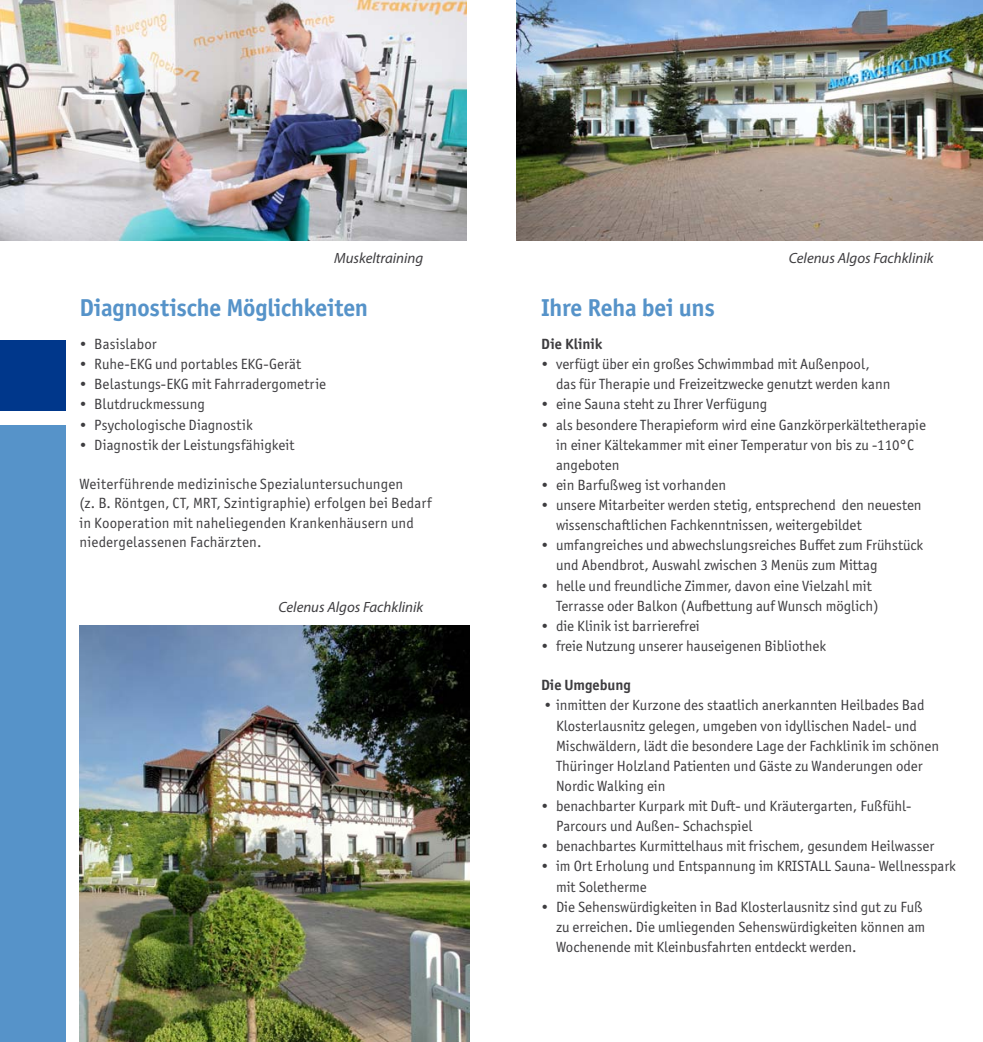
<style>
.page{position:relative;width:983px;height:1042px;background:#fff}
.page>*{position:absolute;margin:0;border:0;box-sizing:border-box;transform-origin:0 0}
.Fly_Große_Headline_b{font:700 24.5px "Officina Sans ITC Pro";letter-spacing:-.01em;color:#5693c9}
.Fly_Kleine_Aufzählun{font:14.88px/20.1px "Officina Sans ITC Pro";color:#3e3d40}
.Fly_Fließtext_linksb{font:italic 14.88px "Myriad Pro";color:#3e3d40}
.Fly_Kleine_Headline{font:700 14.88px "Officina Sans ITC Pro";color:#3e3d40}
</style>
<div class="page">
<img style="left:516px;top:0;width:466px;height:240px">
<img style="left:0;top:0;width:466px;height:240px">
<img style="left:79px;top:625px;width:390px;height:417px">
<div style="left:0;top:341px;width:65px;height:70px;background:#00378b"></div>
<div style="left:0;top:426px;width:65px;height:616px;background:#5693c9"></div>
<p class="Fly_Fließtext_linksb" style="left:334px;top:249px;width:91px">Muskeltraining</p>
<p class="Fly_Große_Headline_b" style="left:79px;top:293px;width:290px">Diagnostische Möglichkeiten</p>
<p class="Fly_Kleine_Aufzählun" style="left:79px;top:334px;width:79px">• Basislabor</p>
<p class="Fly_Kleine_Aufzählun" style="left:79px;top:354px;width:223px">• Ruhe-EKG und portables EKG-Gerät</p>
<p class="Fly_Kleine_Aufzählun" style="left:79px;top:374px;width:248px">• Belastungs-EKG mit Fahrradergometrie</p>
<p class="Fly_Kleine_Aufzählun" style="left:79px;top:394px;width:127px">• Blutdruckmessung</p>
<p class="Fly_Kleine_Aufzählun" style="left:79px;top:414px;width:175px">• Psychologische Diagnostik</p>
<p class="Fly_Kleine_Aufzählun" style="left:79px;top:434px;width:217px">• Diagnostik der Leistungsfähigkeit</p>
<p class="Fly_Kleine_Aufzählun" style="left:79px;top:474px;width:353px;line-height:19.2px">Weiterführende medizinische Spezialuntersuchungen<br>(z. B. Röntgen, CT, MRT, Szintigraphie) erfolgen bei Bedarf in Kooperation mit naheliegenden Krankenhäusern und niedergelassenen Fachärzten.</p>
<p class="Fly_Fließtext_linksb" style="left:278px;top:598px;width:146px">Celenus Algos Fachklinik</p>
<p class="Fly_Fließtext_linksb" style="left:788px;top:249px;width:146px">Celenus Algos Fachklinik</p>
<p class="Fly_Große_Headline_b" style="left:541px;top:293px;width:175px">Ihre Reha bei uns</p>
<p class="Fly_Kleine_Headline" style="left:541px;top:335px;width:63px">Die Klinik</p>
<p class="Fly_Kleine_Aufzählun" style="left:556px;top:354px;width:336px;text-indent:-15px">• verfügt über ein großes Schwimmbad mit Außenpool, das für Therapie und Freizeitzwecke genutzt werden kann</p>
<p class="Fly_Kleine_Aufzählun" style="left:541px;top:394px;width:228px">• eine Sauna steht zu Ihrer Verfügung</p>
<p class="Fly_Kleine_Aufzählun" style="left:556px;top:414px;width:371px;text-indent:-15px">• als besondere Therapieform wird eine Ganzkörperkältetherapie in einer Kältekammer mit einer Temperatur von bis zu -110°C angeboten</p>
<p class="Fly_Kleine_Aufzählun" style="left:541px;top:475px;width:186px">• ein Barfußweg ist vorhanden</p>
<p class="Fly_Kleine_Aufzählun" style="left:556px;top:495px;width:367px;text-indent:-15px">• unsere Mitarbeiter werden stetig, entsprechend den neuesten wissenschaftlichen Fachkenntnissen, weitergebildet</p>
<p class="Fly_Kleine_Aufzählun" style="left:556px;top:535px;width:368px;text-indent:-15px">• umfangreiches und abwechslungsreiches Buffet zum Frühstück und Abendbrot, Auswahl zwischen 3 Menüs zum Mittag</p>
<p class="Fly_Kleine_Aufzählun" style="left:556px;top:575px;width:324px;text-indent:-15px">• helle und freundliche Zimmer, davon eine Vielzahl mit<br>Terrasse oder Balkon (Aufbettung auf Wunsch möglich)</p>
<p class="Fly_Kleine_Aufzählun" style="left:541px;top:616px;width:160px">• die Klinik ist barrierefrei</p>
<p class="Fly_Kleine_Aufzählun" style="left:541px;top:636px;width:286px">• freie Nutzung unserer hauseigenen Bibliothek</p>
<p class="Fly_Kleine_Headline" style="left:541px;top:676px;width:91px">Die Umgebung</p>
<p class="Fly_Kleine_Aufzählun" style="left:556px;top:695px;width:384px;text-indent:-12px">• inmitten der Kurzone des staatlich anerkannten Heilbades Bad Klosterlausnitz gelegen, umgeben von idyllischen Nadel- und Mischwäldern, lädt die besondere Lage der Fachklinik im schönen Thüringer Holzland Patienten und Gäste zu Wanderungen oder Nordic Walking ein</p>
<p class="Fly_Kleine_Aufzählun" style="left:556px;top:796px;width:357px;text-indent:-15px">• benachbarter Kurpark mit Duft- und Kräutergarten, Fußfühl-<br>Parcours und Außen- Schachspiel</p>
<p class="Fly_Kleine_Aufzählun" style="left:541px;top:836px;width:394px">• benachbartes Kurmittelhaus mit frischem, gesundem Heilwasser</p>
<p class="Fly_Kleine_Aufzählun" style="left:556px;top:856px;width:401px;text-indent:-15px">• im Ort Erholung und Entspannung im KRISTALL Sauna- Wellnesspark mit Soletherme</p>
<p class="Fly_Kleine_Aufzählun" style="left:556px;top:896px;width:370px;text-indent:-15px">• Die Sehenswürdigkeiten in Bad Klosterlausnitz sind gut zu Fuß zu erreichen. Die umliegenden Sehenswürdigkeiten können am<br>Wochenende mit Kleinbusfahrten entdeckt werden.</p>
</div>
